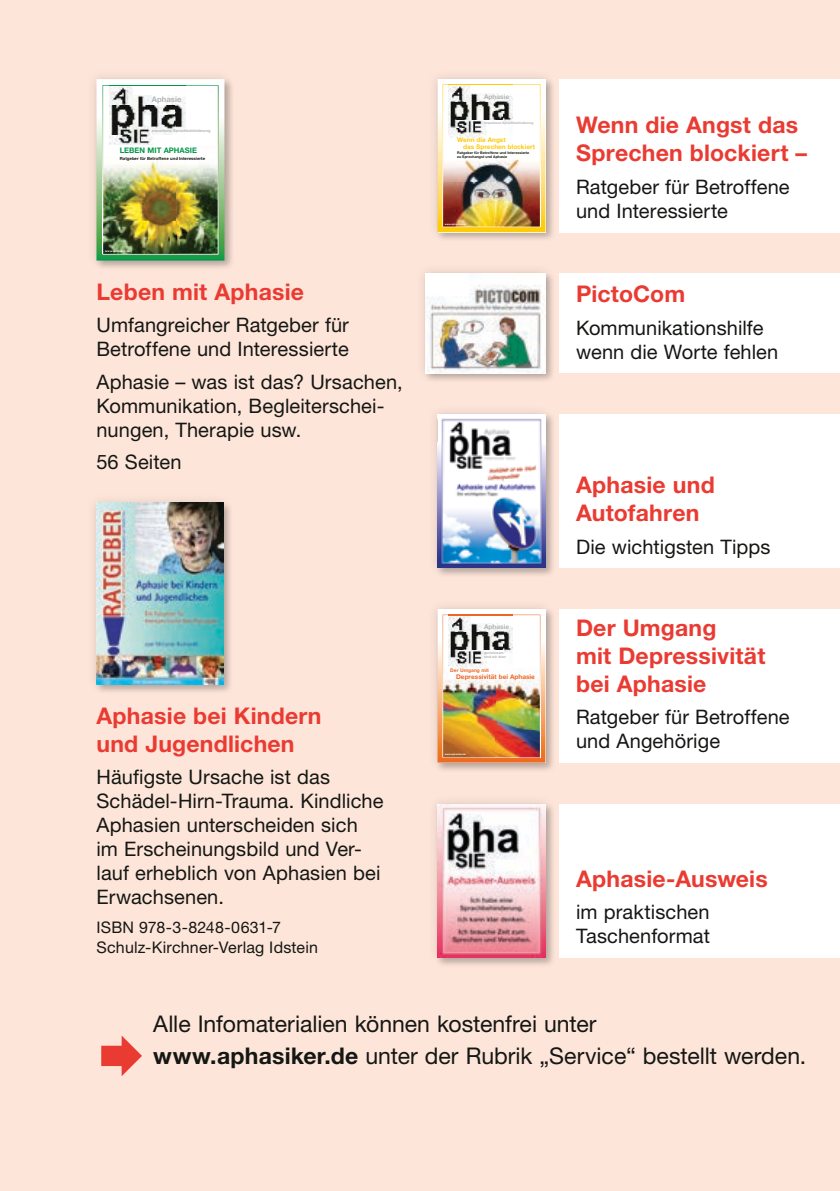
<style>
.page{position:relative;width:840px;height:1191px;background:#fff}
.page>*{position:absolute;margin:0;border:0;box-sizing:border-box;transform-origin:0 0}
.t1{font:700 23px/28px "Helvetica Neue LT Std";letter-spacing:.01em;color:#ea3b32}
.t2{font:23px/32.4px "Helvetica Neue LT Std";color:#141713}
.t3{font:20px/24px "Helvetica Neue LT Std";letter-spacing:.005em;color:#141713}
.t4{font:16px/20px "Helvetica Neue LT Std";letter-spacing:.015em;color:#141713}
.t5{font:700 7.8px "Helvetica Neue LT Std";color:#b3b4b4}
.t6{font:700 7.6px "Helvetica Neue LT Std";color:#009748}
.t7{font:700 6.6px "Helvetica Neue LT Std";color:#b3b4b4}
.t8{font:700 6.4px/6.6px "Helvetica Neue LT Std";letter-spacing:.005em;color:#fdc90a}
.t9{font:700 6.4px "Helvetica Neue LT Std";color:#ed6623}
.t10{font:700 4.8px "Helvetica Neue LT Std";color:#ed6623}
.t11{font:700 4.2px "Helvetica Neue LT Std";letter-spacing:.005em;color:#141713}
.t12{font:700 4px "Helvetica Neue LT Std";color:#b3b4b4}
.t13{font:700 3.6px/4.2px "Helvetica Neue LT Std";letter-spacing:.005em;color:#141713}
.t14{font:700 3.6px/4.2px "Helvetica Neue LT Std";color:#b3b4b4}
.t15{font:700 3.4px "Helvetica Neue LT Std";color:#b3b4b4}
.t16{font:700 2.8px "Helvetica Neue LT Std";letter-spacing:.02em;color:#fff}
.t17{font:700 2.4px "Helvetica Neue LT Std";letter-spacing:.02em;color:#fff}
.s1{font-weight:700}
</style>
<div class="page">
<div style="left:0;top:0;width:839px;height:1191px;background:#fee5da"></div>
<div style="left:86px;top:69px;width:148px;height:201px;background:#141713;opacity:.15"></div>
<img style="left:96px;top:79px;width:128px;height:181px">
<img style="left:109px;top:84px;width:76px;height:67px">
<div style="left:86px;top:492px;width:147px;height:202px;background:#141713;opacity:.15"></div>
<img style="left:96px;top:503px;width:127px;height:181px">
<div style="left:559px;top:79px;width:280px;height:153px;background:#fff"></div>
<div style="left:427px;top:69px;width:128px;height:173px;background:#141713;opacity:.15"></div>
<img style="left:437px;top:79px;width:108px;height:153px">
<img style="left:448px;top:83px;width:64px;height:56px">
<div style="left:559px;top:274px;width:280px;height:99px;background:#fff"></div>
<div style="left:415px;top:263px;width:140px;height:120px;background:#141713;opacity:.15"></div>
<img style="left:425px;top:274px;width:120px;height:99px">
<div style="left:559px;top:415px;width:280px;height:153px;background:#fff"></div>
<div style="left:427px;top:404px;width:128px;height:174px;background:#141713;opacity:.15"></div>
<img style="left:437px;top:415px;width:108px;height:153px">
<div style="left:559px;top:609px;width:280px;height:153px;background:#fff"></div>
<div style="left:427px;top:599px;width:128px;height:174px;background:#141713;opacity:.15"></div>
<img style="left:437px;top:609px;width:108px;height:153px">
<img style="left:448px;top:613px;width:64px;height:57px">
<div style="left:559px;top:804px;width:280px;height:153px;background:#fff"></div>
<div style="left:427px;top:794px;width:128px;height:173px;background:#141713;opacity:.15"></div>
<img style="left:437px;top:804px;width:108px;height:153px">
<p class="t5" style="left:152px;top:95px;width:31px">Aphasie</p>
<p class="t12" style="left:152px;top:128px;width:60px">erworbene Sprachbehinderung</p>
<p class="t6" style="left:120px;top:146px;width:79px">LEBEN MIT APHASIE</p>
<p class="t11" style="left:120px;top:156px;width:87px">Ratgeber für Betroffene und Interessierte</p>
<p class="t16" style="left:105px;top:249px;width:26px">www.aphasiker.de</p>
<p class="t1" style="left:96px;top:277px;width:209px">Leben mit Aphasie</p>
<p class="t3" style="left:96px;top:313px;width:254px">Umfangreicher Ratgeber für<br>Betroffene und Interessierte</p>
<p class="t3" style="left:96px;top:369px;width:307px">Aphasie – was ist das? Ursachen,<br>Kommunikation, Begleiterschei&shy;nungen, Therapie usw.</p>
<p class="t3" style="left:96px;top:450px;width:87px">56 Seiten</p>
<p class="t1" style="left:96px;top:701px;width:226px">Aphasie bei Kindern und Jugendlichen</p>
<p class="t3" style="left:96px;top:764px;width:288px">Häufigste Ursache ist das<br>Schädel-Hirn-Trauma. Kindliche<br>Aphasien unterscheiden sich im Erscheinungsbild und Ver&shy;lauf erheblich von Aphasien bei<br>Erwachsenen.</p>
<p class="t4" style="left:96px;top:916px;width:223px">ISBN 978-3-8248-0631-7<br>Schulz-Kirchner-Verlag Idstein</p>
<p class="t7" style="left:484px;top:92px;width:27px">Aphasie</p>
<p class="t15" style="left:484px;top:120px;width:51px">erworbene Sprachbehinderung</p>
<p class="t8" style="left:463px;top:136px;width:73px;text-indent:-6px">Wenn die Angst<br>das Sprechen blockiert</p>
<p class="t13" style="left:457px;top:151px;width:74px">Ratgeber für Betroffene und Interessierte zu Sprechangst und Aphasie</p>
<p class="t17" style="left:444px;top:223px;width:22px">www.aphasiker.de</p>
<p class="t1" style="left:575px;top:111px;width:232px">Wenn die Angst das<br>Sprechen blockiert –</p>
<p class="t3" style="left:575px;top:175px;width:215px">Ratgeber für Betroffene und Interessierte</p>
<p class="t1" style="left:575px;top:280px;width:111px">PictoCom</p>
<p class="t3" style="left:575px;top:315px;width:204px">Kommunikationshilfe wenn die Worte fehlen</p>
<p class="t7" style="left:484px;top:622px;width:27px">Aphasie</p>
<p class="t14" style="left:484px;top:651px;width:23px">gemeinsam sind wir dran</p>
<p class="t10" style="left:450px;top:667px;width:40px">Der Umgang mit</p>
<p class="t9" style="left:456px;top:672px;width:80px">Depressivität bei Aphasie</p>
<p class="t17" style="left:444px;top:753px;width:22px">www.aphasiker.de</p>
<p class="t1" style="left:575px;top:470px;width:140px">Aphasie und<br>Autofahren</p>
<p class="t3" style="left:575px;top:534px;width:196px">Die wichtigsten Tipps</p>
<p class="t1" style="left:575px;top:613px;width:191px">Der Umgang<br>mit Depressivität bei Aphasie</p>
<p class="t3" style="left:575px;top:705px;width:215px">Ratgeber für Betroffene und Angehörige</p>
<p class="t1" style="left:575px;top:864px;width:193px">Aphasie-Ausweis</p>
<p class="t3" style="left:575px;top:900px;width:135px">im praktischen<br>Taschenformat</p>
<p class="t2" style="left:153px;top:1007px;width:654px">Alle Infomaterialien können kostenfrei unter <span class="s1">www.aphasiker.de</span> unter der Rubrik „Service“ bestellt werden.</p>
</div>
